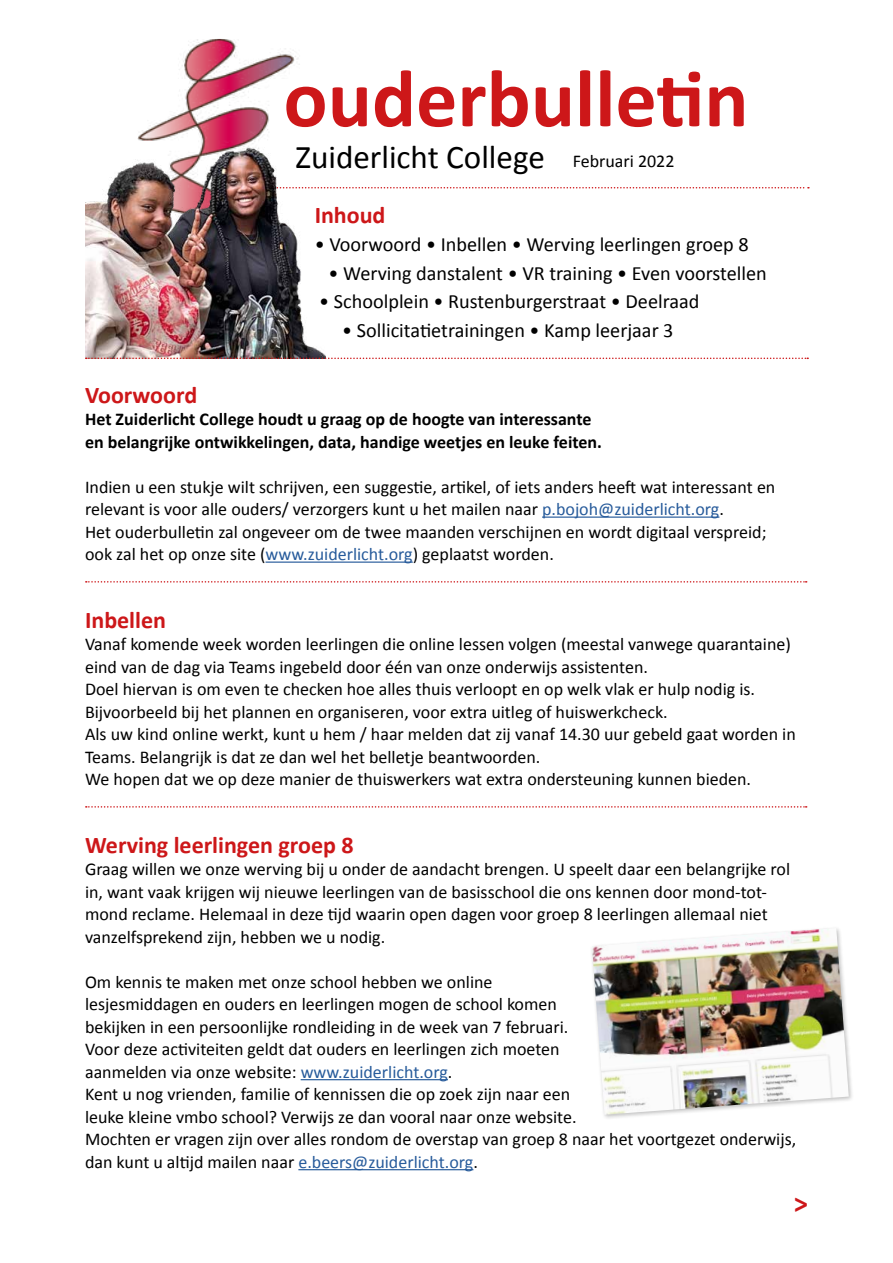
<style>
.page{position:relative;width:893px;height:1263px;background:#fff}
.page>*{position:absolute;margin:0;border:0;box-sizing:border-box;transform-origin:0 0}
.t1{font:700 82.2px "Calibri";color:#cd1719}
.t2{font:33.15px "Calibri";color:#000}
.Kopje{font:700 28.5px "Calibri";color:#cd1719}
.Kopje-2{font:700 24px "Calibri";color:#cd1719}
.Brood{font:700 24px "Calibri";color:#cd1719}
.t3{font:20.25px "Calibri";color:#000}
.Brood-2{font:18px/22.5px "Calibri";color:#000}
.Brood-3{font:700 18px "Calibri";color:#000}
.s1{color:#275b9b}
</style>
<div class="page">
<hr style="left:542px;top:516px;width:177px;height:2px;background:#275b9b">
<hr style="left:266px;top:561px;width:147px;height:2px;background:#275b9b">
<svg style="left:86px;top:581px;width:721px;height:2px"></svg>
<img style="left:138px;top:39px;width:197px;height:150px">
<svg style="left:325px;top:187px;width:484px;height:1px"></svg>
<hr style="left:301px;top:1079px;width:147px;height:1px;background:#275b9b">
<hr style="left:298px;top:1169px;width:175px;height:1px;background:#275b9b">
<svg style="left:86px;top:806px;width:721px;height:2px"></svg>
<div style="left:590px;top:926px;width:264px;height:194px;background:#000;opacity:.25"></div>
<img style="left:592px;top:928px;width:257px;height:187px">
<img style="left:85px;top:142px;width:240px;height:217px">
<svg style="left:86px;top:358px;width:722px;height:1px"></svg>
<p class="t1" style="left:283px;top:41px;width:467px">ouderbulletin</p>
<p class="t2" style="left:296px;top:134px;width:251px">Zuiderlicht College</p>
<p class="Brood-2" style="left:573px;top:150px;width:103px">Februari 2022</p>
<p class="Kopje-2" style="left:315px;top:198px;width:72px">Inhoud</p>
<p class="t3" style="left:315px;top:230px;width:435px">• Voorwoord • Inbellen • Werving leerlingen groep 8</p>
<p class="t3" style="left:328px;top:259px;width:440px">• Werving danstalent • VR training • Even voorstellen</p>
<p class="t3" style="left:319px;top:287px;width:382px">• Schoolplein • Rustenburgerstraat • Deelraad</p>
<p class="t3" style="left:342px;top:316px;width:333px">• Sollicitatietrainingen • Kamp leerjaar 3</p>
<p class="Kopje-2" style="left:85px;top:378px;width:114px">Voorwoord</p>
<p class="Brood-3" style="left:85px;top:406px;width:508px">Het Zuiderlicht College houdt u graag op de hoogte van interessante</p>
<p class="Brood-3" style="left:85px;top:429px;width:518px">en belangrijke ontwikkelingen, data, handige weetjes en leuke feiten.</p>
<p class="Brood-2" style="left:85px;top:475px;width:692px">Indien u een stukje wilt schrijven, een suggestie, artikel, of iets anders heeft wat interessant en relevant is voor alle ouders/ verzorgers kunt u het mailen naar <span class="s1">p.bojoh@zuiderlicht.org</span>.</p>
<p class="Brood-2" style="left:85px;top:520px;width:683px">Het ouderbulletin zal ongeveer om de twee maanden verschijnen en wordt digitaal verspreid; ook zal het op onze site (<span class="s1">www.zuiderlicht.org</span>) geplaatst worden.</p>
<p class="Kopje-2" style="left:85px;top:603px;width:83px">Inbellen</p>
<p class="Brood-2" style="left:85px;top:632px;width:707px">Vanaf komende week worden leerlingen die online lessen volgen (meestal vanwege quarantaine) eind van de dag via Teams ingebeld door één van onze onderwijs assistenten.</p>
<p class="Brood-2" style="left:85px;top:677px;width:671px">Doel hiervan is om even te checken hoe alles thuis verloopt en op welk vlak er hulp nodig is.<br>Bijvoorbeeld bij het plannen en organiseren, voor extra uitleg of huiswerkcheck.</p>
<p class="Brood-2" style="left:85px;top:722px;width:712px">Als uw kind online werkt, kunt u hem / haar melden dat zij vanaf 14.30 uur gebeld gaat worden in<br>Teams. Belangrijk is dat ze dan wel het belletje beantwoorden.</p>
<p class="Brood-2" style="left:85px;top:767px;width:668px">We hopen dat we op deze manier de thuiswerkers wat extra ondersteuning kunnen bieden.</p>
<p class="Brood" style="left:85px;top:828px;width:270px">Werving leerlingen groep 8</p>
<p class="Brood-2" style="left:85px;top:857px;width:707px">Graag willen we onze werving bij u onder de aandacht brengen. U speelt daar een belangrijke rol in, want vaak krijgen wij nieuwe leerlingen van de basisschool die ons kennen door mond-tot&shy;mond reclame. Helemaal in deze tijd waarin open dagen voor groep 8 leerlingen allemaal niet vanzelfsprekend zijn, hebben we u nodig.</p>
<p class="Brood-2" style="left:85px;top:970px;width:485px">Om kennis te maken met onze school hebben we online lesjesmiddagen en ouders en leerlingen mogen de school komen bekijken in een persoonlijke rondleiding in de week van 7 februari.<br>Voor deze activiteiten geldt dat ouders en leerlingen zich moeten aanmelden via onze website: <span class="s1">www.zuiderlicht.org</span>.</p>
<p class="Brood-2" style="left:85px;top:1082px;width:493px">Kent u nog vrienden, familie of kennissen die op zoek zijn naar een leuke kleine vmbo school? Verwijs ze dan vooral naar onze website.</p>
<p class="Brood-2" style="left:85px;top:1127px;width:713px">Mochten er vragen zijn over alles rondom de overstap van groep 8 naar het voortgezet onderwijs, dan kunt u altijd mailen naar <span class="s1">e.beers@zuiderlicht.org</span>.</p>
<p class="Kopje" style="left:794px;top:1183px;width:16px">&gt;</p>
</div>
